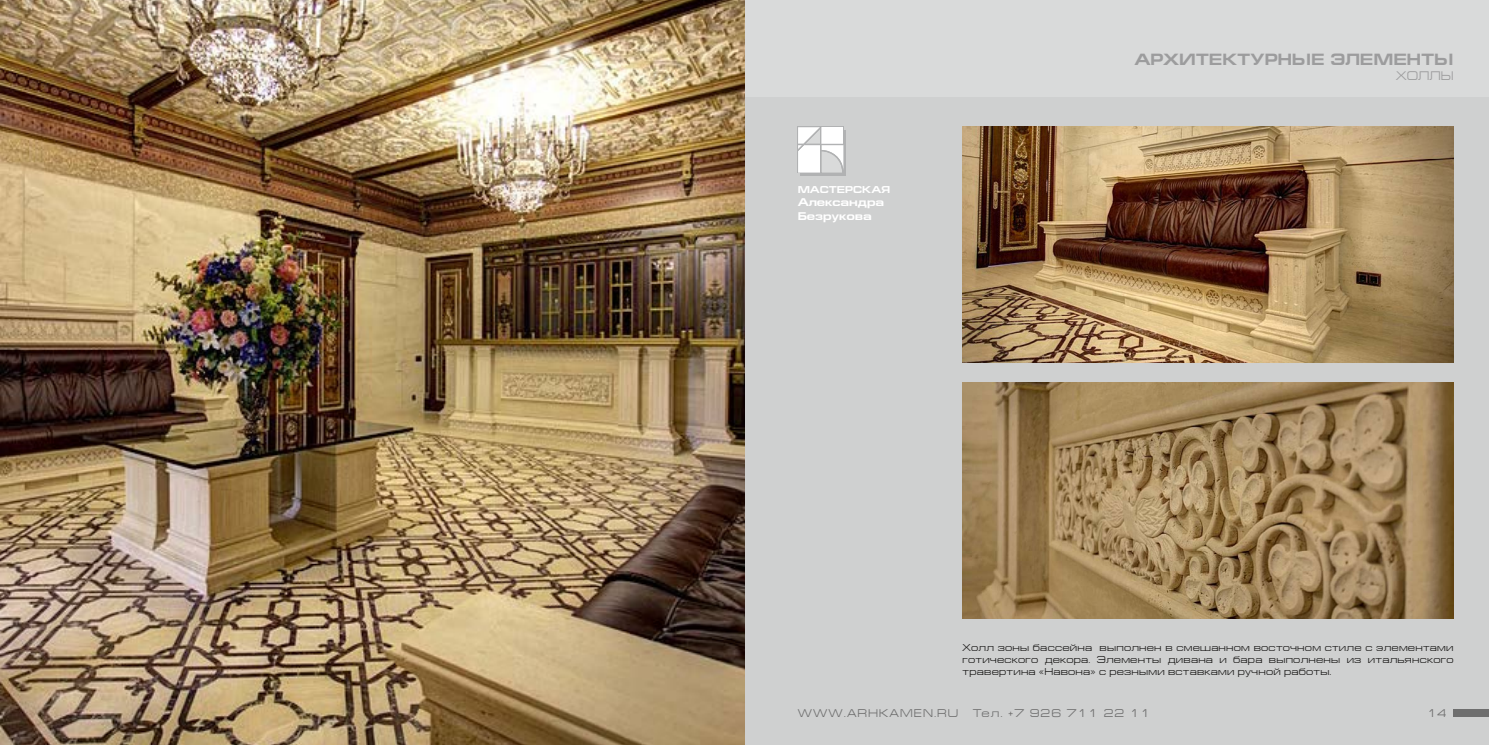
<style>
.page{position:relative;width:1489px;height:745px;background:#fff}
.page>*{position:absolute;margin:0;border:0;box-sizing:border-box;transform-origin:0 0}
.t1{font:700 16.38px "Europe Extended C";color:#9c9c9d}
.t2{font:12.5px "Europe Extended C";color:#9c9c9d}
.t3{font:11.25px "Europe Extended C";letter-spacing:.09em;color:#6e6e6e}
.t4{font:700 11.25px/13.5px "Europe Extended C";color:#fff}
.t5{font:10px/12px "Europe Extended C";letter-spacing:.02em;color:#181716;text-align:justify}
.t6{font:700 10px "Europe Extended C";color:#fff}
</style>
<div class="page">
<div style="left:744px;top:0;width:744px;height:106px;background:#d9dada"></div>
<div style="left:744px;top:97px;width:744px;height:647px;background:#cfd0d0"></div>
<div style="left:1453px;top:709px;width:35px;height:7px;background:#6e6e6e"></div>
<div style="left:800px;top:130px;width:45px;height:45px;background:#b1b2b3"></div>
<svg style="left:797px;top:127px;width:47px;height:46px;background:#eaeaeb"></svg>
<img style="left:962px;top:127px;width:491px;height:235px">
<img style="left:962px;top:382px;width:491px;height:235px">
<img style="left:0;top:0;width:744px;height:744px">
<p class="t6" style="left:797px;top:184px;width:94px">МАСТЕРСКАЯ</p>
<p class="t4" style="left:797px;top:196px;width:88px">Александра<br>Безрукова</p>
<h1 class="t1" style="left:1134px;top:50px;width:320px">АРХИТЕКТУРНЫЕ ЭЛЕМЕНТЫ</h1>
<p class="t2" style="left:1395px;top:68px;width:59px">ХОЛЛЫ</p>
<p class="t5" style="left:962px;top:641px;width:492px">Холл зоны бассейна выполнен в смешанном восточном стиле с элементами готического декора. Элементы дивана и бара выполнены из итальянского травертина «Навона» с резными вставками ручной работы.</p>
<p class="t3" style="left:797px;top:707px;width:162px">WWW.ARHKAMEN.RU</p>
<p class="t3" style="left:972px;top:707px;width:179px">Тел. +7 926 711 22 11</p>
<p class="t3" style="left:1426px;top:707px;width:21px">14</p>
</div>
